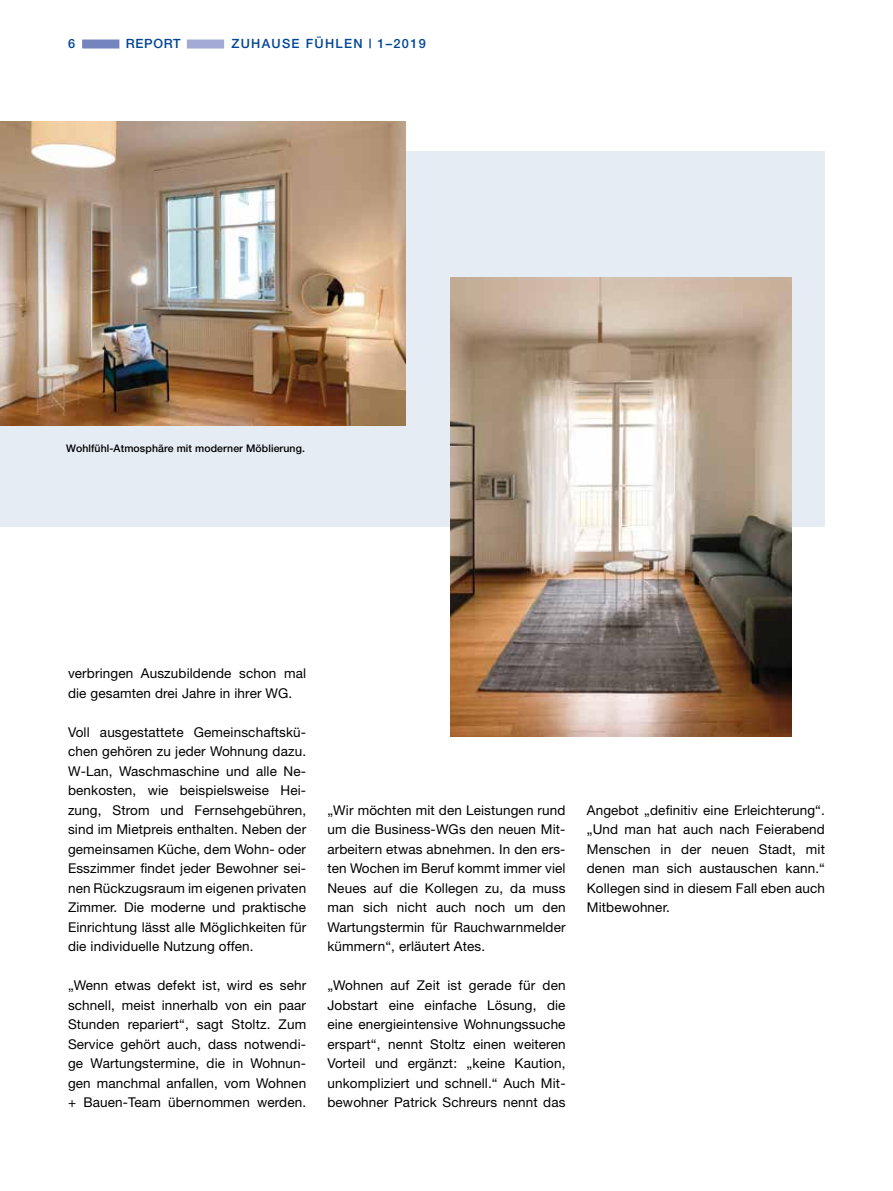
<style>
.page{position:relative;width:893px;height:1191px;background:#fff}
.page>*{position:absolute;margin:0;border:0;box-sizing:border-box;transform-origin:0 0}
.t1{font:13.5px/19.5px "Helvetica Neue";letter-spacing:.01em;color:#000;text-align:justify}
.t2{font:500 12.75px "Helvetica Neue";letter-spacing:.1em;color:#014694}
.t3{font:500 10.5px "Helvetica Neue";letter-spacing:.01em;color:#000}
</style>
<div class="page">
<div style="left:0;top:151px;width:825px;height:375px;background:#e6ecf4"></div>
<div style="left:82px;top:40px;width:37px;height:9px;background:#7484be"></div>
<div style="left:187px;top:40px;width:37px;height:9px;background:#a3abd5"></div>
<img style="left:0;top:122px;width:405px;height:303px">
<img style="left:451px;top:278px;width:341px;height:458px">
<p class="t2" style="left:68px;top:36px;width:9px">6</p>
<p class="t2" style="left:126px;top:36px;width:56px">REPORT</p>
<p class="t2" style="left:231px;top:36px;width:196px">ZUHAUSE FÜHLEN | 1–2019</p>
<p class="t3" style="left:66px;top:442px;width:240px">Wohlfühl-Atmosphäre mit moderner Möblierung.</p>
<p class="t1" style="left:68px;top:663px;width:240px">verbringen Auszubildende schon mal die gesamten drei Jahre in ihrer WG.</p>
<p class="t1" style="left:68px;top:722px;width:240px">Voll ausgestattete Gemeinschaftskü&shy;chen gehören zu jeder Wohnung dazu.<br>W-Lan, Waschmaschine und alle Ne&shy;benkosten, wie beispielsweise Hei&shy;zung, Strom und Fernsehgebühren, sind im Mietpreis enthalten. Neben der gemeinsamen Küche, dem Wohn- oder Esszimmer findet jeder Bewohner sei&shy;nen Rückzugsraum im eigenen privaten Zimmer. Die moderne und praktische Einrichtung lässt alle Möglichkeiten für die individuelle Nutzung offen.</p>
<p class="t1" style="left:68px;top:975px;width:240px">„Wenn etwas defekt ist, wird es sehr schnell, meist innerhalb von ein paar Stunden repariert“, sagt Stoltz. Zum Service gehört auch, dass notwendi&shy;ge Wartungstermine, die in Wohnun&shy;gen manchmal anfallen, vom Wohnen + Bauen-Team übernommen werden.</p>
<p class="t1" style="left:327px;top:800px;width:240px">„Wir möchten mit den Leistungen rund um die Business-WGs den neuen Mit&shy;arbeitern etwas abnehmen. In den ers&shy;ten Wochen im Beruf kommt immer viel Neues auf die Kollegen zu, da muss man sich nicht auch noch um den Wartungstermin für Rauchwarnmelder kümmern“, erläutert Ates.</p>
<p class="t1" style="left:327px;top:975px;width:240px">„Wohnen auf Zeit ist gerade für den Jobstart eine einfache Lösung, die eine energieintensive Wohnungssuche erspart“, nennt Stoltz einen weiteren Vorteil und ergänzt: „keine Kaution, unkompliziert und schnell.“ Auch Mit&shy;bewohner Patrick Schreurs nennt das</p>
<p class="t1" style="left:587px;top:800px;width:240px">Angebot „definitiv eine Erleichterung“. „Und man hat auch nach Feierabend Menschen in der neuen Stadt, mit denen man sich austauschen kann.“ Kollegen sind in diesem Fall eben auch Mitbewohner.</p>
</div>
